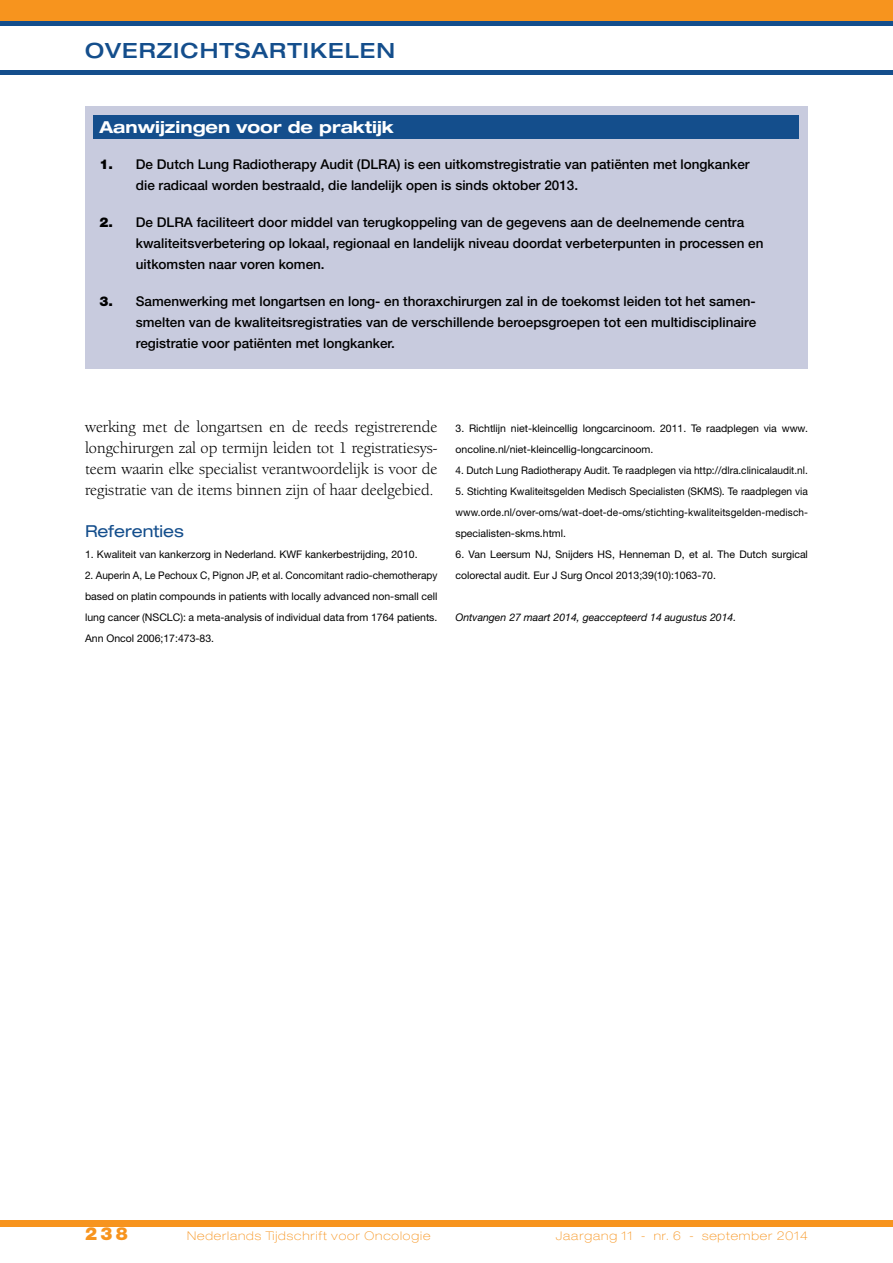
<style>
.page{position:relative;width:893px;height:1263px;background:#fff}
.page>*{position:absolute;margin:0;border:0;box-sizing:border-box;transform-origin:0 0}
.t1{font:500 expanded 21px "Helvetica Neue LT Std";letter-spacing:.05em;color:#144e8c}
.t2{font:900 18px "Helvetica Neue LT Std";color:#f7941e}
.t3{font:16.5px/21px "Berkeley Oldstyle IT Cby BT";color:#000;text-align:justify}
.t4{font:700 expanded 16.5px "Helvetica Neue LT Std";color:#fff}
.t5{font:expanded 16.5px "Helvetica Neue LT Std";color:#144e8c}
.t6{font:500 13.5px/21px "Helvetica Neue LT Std";color:#000}
.t7{font:100 expanded 12px "Helvetica Neue LT Std";letter-spacing:.075em;color:#f7941e}
.t8{font:10.5px/21px "Helvetica Neue LT Std";color:#000}
.t9{font:10.5px/21px "Helvetica Neue LT Std";color:#000;text-align:justify;scale:.96 1}
.t10{font:italic 10.5px "Helvetica Neue LT Std";color:#000}
.s1{font-weight:900}
</style>
<div class="page">
<div style="left:0;top:0;width:893px;height:23px;background:#f7941e"></div>
<div style="left:0;top:1220px;width:893px;height:7px;background:#f7941e"></div>
<hr style="left:0;top:70px;width:893px;height:4px;background:#144e8c">
<div style="left:0;top:21px;width:893px;height:5px;background:#144e8c"></div>
<div style="left:85px;top:106px;width:723px;height:263px;background:#c8cbde"></div>
<div style="left:94px;top:115px;width:705px;height:24px;background:#144e8c"></div>
<h1 class="t1" style="left:85px;top:37px;width:312px">OVERZICHTSARTIKELEN</h1>
<p class="t4" style="left:100px;top:116px;width:296px">Aanwijzingen voor de praktijk</p>
<p class="t6" style="left:136px;top:154px;width:615px;text-indent:-36px"><span class="s1">1.</span> De Dutch Lung Radiotherapy Audit (DLRA) is een uitkomstregistratie van patiënten met longkanker die radicaal worden bestraald, die landelijk open is sinds oktober 2013.</p>
<p class="t6" style="left:136px;top:211px;width:629px;text-indent:-36px"><span class="s1">2.</span> De DLRA faciliteert door middel van terugkoppeling van de gegevens aan de deelnemende centra kwaliteitsverbetering op lokaal, regionaal en landelijk niveau doordat verbeterpunten in processen en uitkomsten naar voren komen.</p>
<p class="t6" style="left:136px;top:290px;width:622px;text-align:justify;text-indent:-36px"><span class="s1">3.</span> Samenwerking met longartsen en long- en thoraxchirurgen zal in de toekomst leiden tot het samen&shy;smelten van de kwaliteitsregistraties van de verschillende beroepsgroepen tot een multidisciplinaire registratie voor patiënten met longkanker.</p>
<p class="t3" style="left:85px;top:416px;width:354px">werking met de longartsen en de reeds registrerende longchirurgen zal op termijn leiden tot 1 registratiesys&shy;teem waarin elke specialist verantwoordelijk is voor de registratie van de items binnen zijn of haar deelgebied.</p>
<p class="t5" style="left:85px;top:521px;width:101px">Referenties</p>
<p class="t8" style="left:85px;top:544px;width:334px">1. Kwaliteit van kankerzorg in Nederland. KWF kankerbestrijding, 2010.</p>
<p class="t9" style="left:85px;top:565px;width:369px">2. Auperin A, Le Pechoux C, Pignon JP, et al. Concomitant radio-chemotherapy based on platin compounds in patients with locally advanced non-small cell lung cancer (NSCLC): a meta-analysis of individual data from 1764 patients.<br>Ann Oncol 2006;17:473-83.</p>
<p class="t8" style="left:455px;top:418px;width:354px">3. Richtlijn niet-kleincellig longcarcinoom. 2011. Te raadplegen via www. oncoline.nl/niet-kleincellig-longcarcinoom.</p>
<p class="t9" style="left:455px;top:460px;width:369px">4. Dutch Lung Radiotherapy Audit. Te raadplegen via http://dlra.clinicalaudit.nl.</p>
<p class="t8" style="left:455px;top:481px;width:354px;text-align:justify">5. Stichting Kwaliteitsgelden Medisch Specialisten (SKMS). Te raadplegen via www.orde.nl/over-oms/wat-doet-de-oms/stichting-kwaliteitsgelden-medisch&shy;specialisten-skms.html.</p>
<p class="t8" style="left:455px;top:544px;width:354px">6. Van Leersum NJ, Snijders HS, Henneman D, et al. The Dutch surgical colorectal audit. Eur J Surg Oncol 2013;39(10):1063-70.</p>
<p class="t10" style="left:455px;top:611px;width:282px">Ontvangen 27 maart 2014, geaccepteerd 14 augustus 2014.</p>
<h2 class="t2" style="left:85px;top:1222px;width:44px">238</h2>
<p class="t7" style="left:187px;top:1228px;width:245px">Nederlands Tijdschrift voor Oncologie</p>
<p class="t7" style="left:556px;top:1228px;width:253px">Jaargang 11 - nr. 6 - september 2014</p>
</div>
